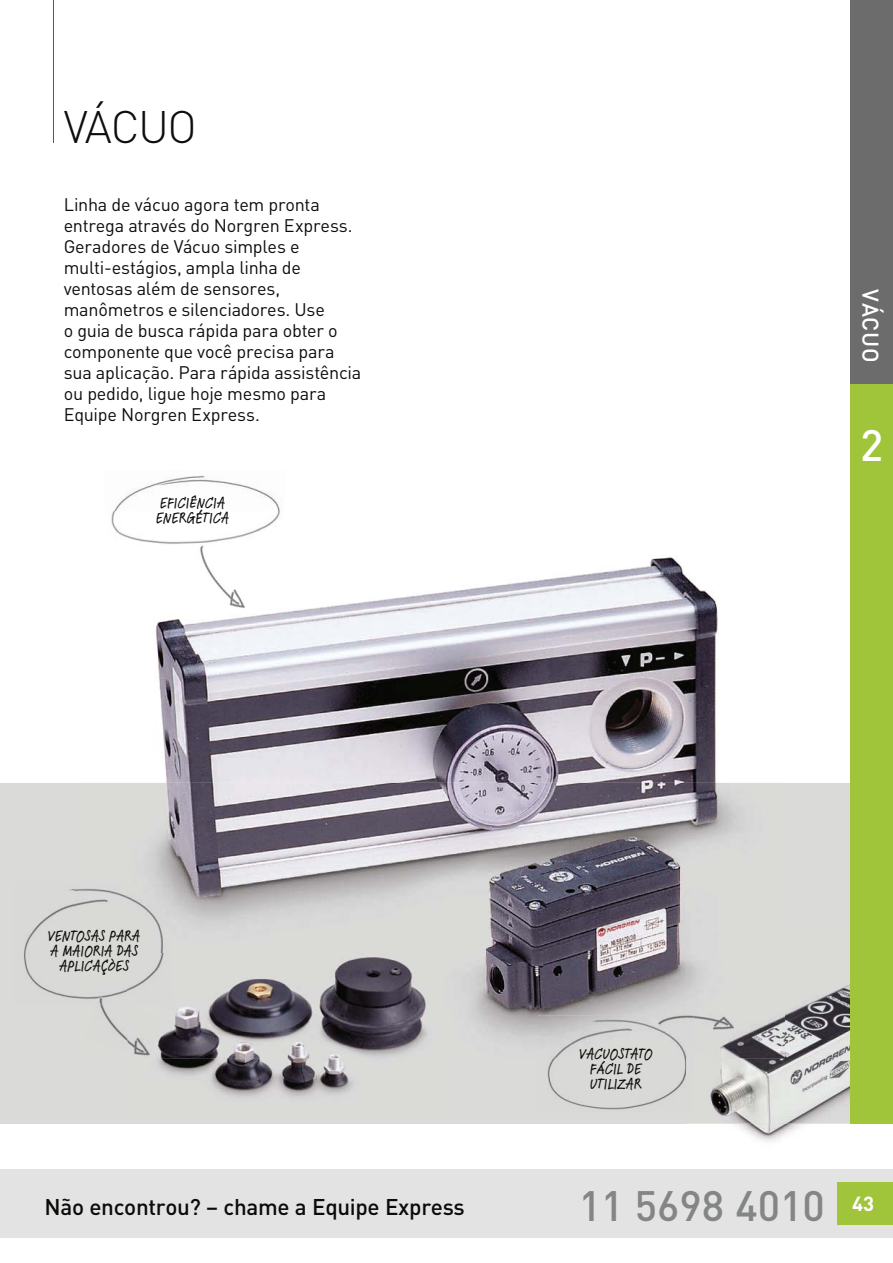
<style>
.page{position:relative;width:893px;height:1263px;background:#fff}
.page>*{position:absolute;margin:0;border:0;box-sizing:border-box;transform-origin:0 0}
.t1{font:300 45px "DIN";letter-spacing:-.035em;color:#0b0e0d}
.t2{font:500 43.5px "DIN";color:#fff}
.t3{font:500 42px "DIN";color:#848585}
.t4{font:500 22.5px "DIN";letter-spacing:-.015em;color:#0b0c0a}
.t5{font:500 22.5px "DIN";letter-spacing:.025em;color:#fff}
.t6{font:700 20.25px "DIN";color:#fff}
.t7{font:18px/21px "DIN";letter-spacing:-.01em;color:#0b0e0d}
.t8{font:500 16.5px/15px "Feltpen LTCE";color:#0b0e0d;text-align:center}
</style>
<div class="page">
<div style="left:0;top:783px;width:867px;height:340px;background:#dadad9"></div>
<img style="left:158px;top:1058px;width:195px;height:40px">
<img style="left:687px;top:1123px;width:206px;height:19px">
<img style="left:710px;top:984px;width:140px;height:139px">
<hr style="left:53px;top:0;width:1px;height:143px;background:#ca2036">
<div style="left:0;top:1169px;width:893px;height:68px;background:#e3e3e3"></div>
<div style="left:838px;top:1182px;width:55px;height:43px;background:#a0c53b"></div>
<div style="left:850px;top:383px;width:43px;height:740px;background:#a0c53b"></div>
<img style="left:114px;top:475px;width:166px;height:36px">
<img style="left:24px;top:889px;width:50px;height:109px">
<img style="left:547px;top:1058px;width:140px;height:52px">
<img style="left:74px;top:511px;width:663px;height:547px">
<img style="left:687px;top:932px;width:98px;height:126px">
<img style="left:128px;top:953px;width:42px;height:51px">
<img style="left:183px;top:547px;width:78px;height:64px">
<svg style="left:199px;top:544px;width:7px;height:3px"></svg>
<img style="left:85px;top:1004px;width:43px;height:48px">
<img style="left:128px;top:1006px;width:34px;height:52px">
<img style="left:96px;top:997px;width:26px;height:7px">
<img style="left:662px;top:988px;width:25px;height:27px">
<img style="left:687px;top:992px;width:49px;height:66px">
<img style="left:538px;top:1015px;width:149px;height:43px">
<img style="left:687px;top:1047px;width:7px;height:11px">
<img style="left:657px;top:1015px;width:30px;height:28px">
<img style="left:687px;top:1015px;width:7px;height:32px">
<div style="left:850px;top:0;width:43px;height:383px;background:#6d6c6c"></div>
<p class="t1" style="left:64px;top:111px;width:135px">VÁCUO</p>
<p class="t7" style="left:64px;top:196px;width:299px">Linha de vácuo agora tem pronta entrega através do Norgren Express.<br>Geradores de Vácuo simples e multi-estágios, ampla linha de ventosas além de sensores, manômetros e silenciadores. Use<br>o guia de busca rápida para obter o componente que você precisa para sua aplicação. Para rápida assistência ou pedido, ligue hoje mesmo para<br>Equipe Norgren Express.</p>
<p class="t8" style="left:156px;top:497px;width:75px;text-align:left">EFICIÊNCIA<br>ENERGÉTICA</p>
<p class="t5" style="left:883px;top:289px;width:74px;rotate:90deg">VÁCUO</p>
<p class="t2" style="left:860px;top:421px;width:25px">2</p>
<p class="t8" style="left:48px;top:930px;width:94px">VENTOSAS PARA<br>A MAIORIA DAS<br>APLICAÇÒES</p>
<p class="t8" style="left:579px;top:1047px;width:75px">VACUOSTATO<br>FÁCIL DE<br>UTILIZAR</p>
<p class="t4" style="left:45px;top:1194px;width:422px">Não encontrou? – chame a Equipe Express</p>
<p class="t3" style="left:579px;top:1181px;width:248px">11 5698 4010</p>
<p class="t6" style="left:852px;top:1190px;width:23px">43</p>
</div>
